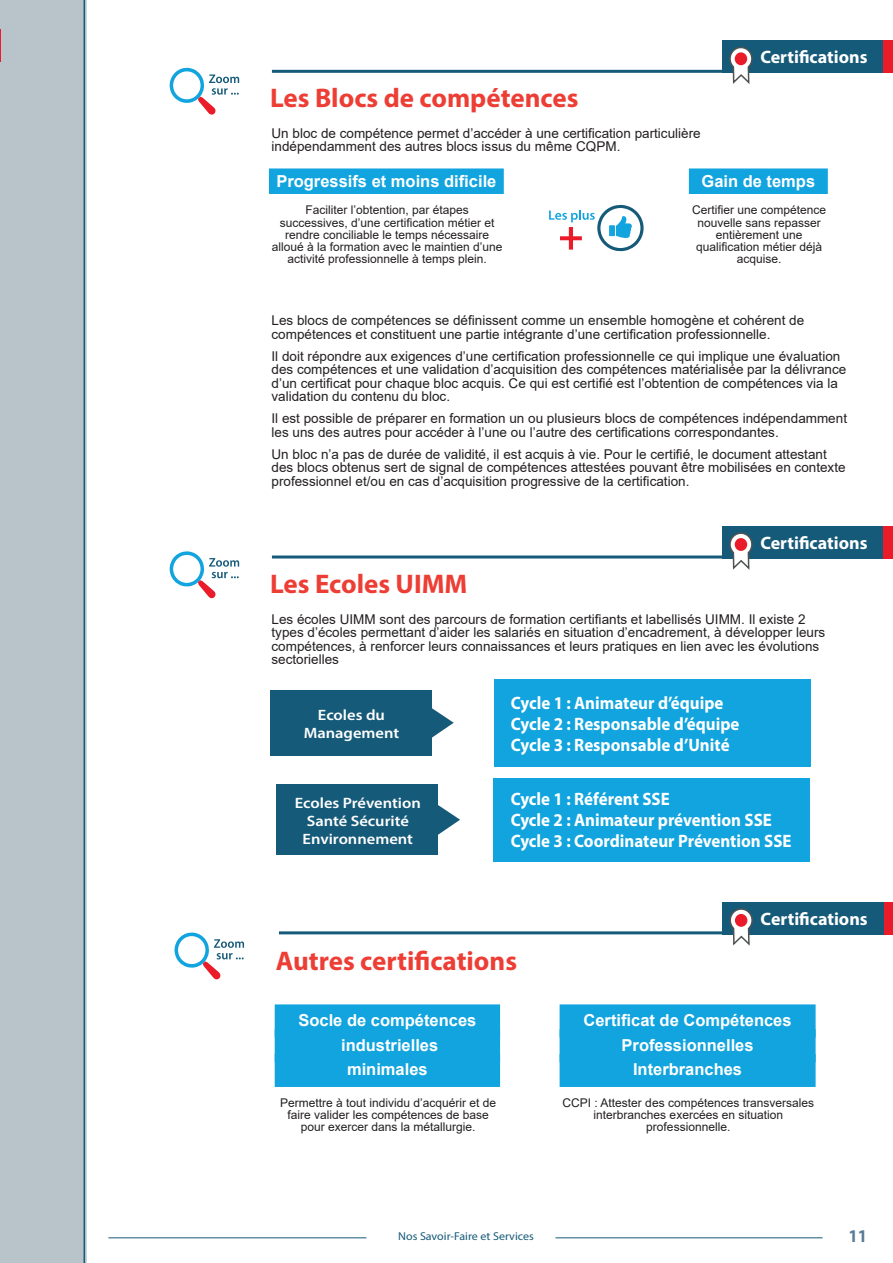
<style>
.page{position:relative;width:893px;height:1263px;background:#fff}
.page>*{position:absolute;margin:0;border:0;box-sizing:border-box;transform-origin:0 0}
.t1{font:700 27px "Myriad Pro";color:#ed3e35}
.t2{font:700 18px/21px "Myriad Pro";color:#fff;scale:.94 1}
.t3{font:700 18px "Myriad Pro";color:#fff}
.t4{font:700 18px "Myriad Pro";color:#597b94;scale:.94 1}
.t5{font:700 16.5px/24.8px "Arial";color:#fff;text-align:center}
.t6{font:600 15px/18px "Myriad Pro";color:#fff;text-align:center;scale:1.1 1}
.t7{font:13.5px/13.5px "Arial";color:#231f20}
.t8{font:12px/12px "Arial";color:#231f20;text-align:center}
.t9{font:11.4px "Myriad Pro";color:#165a79;scale:1.05 1}
</style>
<div class="page">
<hr style="left:108px;top:1237px;width:258px;height:1px;background:#165a79">
<hr style="left:555px;top:1237px;width:268px;height:1px;background:#165a79">
<hr style="left:84px;top:0;width:2px;height:1263px;background:#165a79">
<div style="left:0;top:0;width:85px;height:1263px;background:#b9c4ca"></div>
<hr style="left:84px;top:0;width:1px;height:1263px;background:#165a79">
<div style="left:722px;top:526px;width:171px;height:32px;background:#165a79"></div>
<hr style="left:272px;top:555px;width:486px;height:3px;background:#165a79">
<svg style="left:728px;top:532px;width:25px;height:38px"></svg>
<div style="left:735px;top:538px;width:12px;height:13px;background:#eb1c29;border-radius:50%"></div>
<div style="left:884px;top:526px;width:9px;height:32px;background:#eb1c29"></div>
<svg style="left:170px;top:551px;width:69px;height:47px"></svg>
<svg style="left:431px;top:705px;width:23px;height:36px"></svg>
<div style="left:270px;top:690px;width:161px;height:65px;background:#165a79"></div>
<div style="left:494px;top:679px;width:316px;height:87px;background:#11a4de"></div>
<svg style="left:438px;top:805px;width:22px;height:30px"></svg>
<div style="left:276px;top:785px;width:162px;height:70px;background:#165a79"></div>
<div style="left:494px;top:778px;width:316px;height:83px;background:#11a4de"></div>
<div style="left:269px;top:168px;width:235px;height:26px;background:#11a4de"></div>
<div style="left:689px;top:168px;width:139px;height:26px;background:#11a4de"></div>
<svg style="left:549px;top:205px;width:95px;height:46px"></svg>
<svg style="left:170px;top:68px;width:69px;height:47px"></svg>
<div style="left:722px;top:40px;width:171px;height:33px;background:#165a79"></div>
<hr style="left:272px;top:70px;width:486px;height:3px;background:#165a79">
<svg style="left:729px;top:46px;width:24px;height:38px"></svg>
<div style="left:735px;top:52px;width:12px;height:13px;background:#eb1c29;border-radius:50%"></div>
<div style="left:884px;top:40px;width:9px;height:33px;background:#eb1c29"></div>
<div style="left:722px;top:902px;width:171px;height:32px;background:#165a79"></div>
<hr style="left:279px;top:931px;width:479px;height:3px;background:#165a79">
<svg style="left:729px;top:908px;width:25px;height:38px"></svg>
<div style="left:735px;top:914px;width:12px;height:13px;background:#eb1c29;border-radius:50%"></div>
<div style="left:884px;top:902px;width:9px;height:32px;background:#eb1c29"></div>
<svg style="left:175px;top:932px;width:69px;height:47px"></svg>
<div style="left:560px;top:1004px;width:256px;height:33px;background:#11a4de"></div>
<div style="left:560px;top:1029px;width:256px;height:33px;background:#11a4de"></div>
<div style="left:560px;top:1054px;width:256px;height:33px;background:#11a4de"></div>
<div style="left:275px;top:1004px;width:225px;height:33px;background:#11a4de"></div>
<div style="left:275px;top:1029px;width:225px;height:33px;background:#11a4de"></div>
<div style="left:275px;top:1054px;width:225px;height:33px;background:#11a4de"></div>
<h1 class="t1" style="left:270px;top:81px;width:310px">Les Blocs de compétences</h1>
<p class="t7" style="left:272px;top:126px;width:431px">Un bloc de compétence permet d’accéder à une certification particulière indépendamment des autres blocs issus du même CQPM.</p>
<h2 class="t3" style="left:760px;top:46px;width:109px">Certifications</h2>
<p class="t5" style="left:276px;top:169px;width:222px">Progressifs et moins dificile</p>
<p class="t8" style="left:272px;top:204px;width:232px">Faciliter l’obtention, par étapes successives, d’une certification métier et rendre conciliable le temps nécessaire alloué à la formation avec le maintien d’une activité professionnelle à temps plein.</p>
<p class="t5" style="left:701px;top:169px;width:115px">Gain de temps</p>
<p class="t8" style="left:692px;top:204px;width:136px">Certifier une compétence nouvelle sans repasser entièrement une qualification métier déjà acquise.</p>
<p class="t7" style="left:272px;top:313px;width:534px">Les blocs de compétences se définissent comme un ensemble homogène et cohérent de compétences et constituent une partie intégrante d’une certification professionnelle.</p>
<p class="t7" style="left:272px;top:349px;width:576px">Il doit répondre aux exigences d’une certification professionnelle ce qui implique une évaluation des compétences et une validation d’acquisition des compétences matérialisée par la délivrance d’un certificat pour chaque bloc acquis. Ce qui est certifié est l’obtention de compétences via la validation du contenu du bloc.</p>
<p class="t7" style="left:272px;top:411px;width:577px">Il est possible de préparer en formation un ou plusieurs blocs de compétences indépendamment les uns des autres pour accéder à l’une ou l’autre des certifications correspondantes.</p>
<p class="t7" style="left:272px;top:447px;width:576px">Un bloc n’a pas de durée de validité, il est acquis à vie. Pour le certifié, le document attestant des blocs obtenus sert de signal de compétences attestées pouvant être mobilisées en contexte professionnel et/ou en cas d’acquisition progressive de la certification.</p>
<h2 class="t3" style="left:760px;top:531px;width:109px">Certifications</h2>
<h1 class="t1" style="left:270px;top:566px;width:199px">Les Ecoles UIMM</h1>
<p class="t7" style="left:272px;top:612px;width:555px">Les écoles UIMM sont des parcours de formation certifiants et labellisés UIMM. Il existe 2 types d’écoles permettant d’aider les salariés en situation d’encadrement, à développer leurs compétences, à renforcer leurs connaissances et leurs pratiques en lien avec les évolutions sectorielles</p>
<p class="t6" style="left:304px;top:705px;width:88px">Ecoles du<br>Management</p>
<h2 class="t2" style="left:511px;top:691px;width:245px">Cycle 1 : Animateur d’équipe<br>Cycle 2 : Responsable d’équipe<br>Cycle 3 : Responsable d’Unité</h2>
<p class="t6" style="left:295px;top:793px;width:116px">Ecoles Prévention<br>Santé Sécurité<br>Environnement</p>
<h2 class="t2" style="left:511px;top:788px;width:300px">Cycle 1 : Référent SSE<br>Cycle 2 : Animateur prévention SSE<br>Cycle 3 : Coordinateur Prévention SSE</h2>
<h1 class="t1" style="left:276px;top:943px;width:243px">Autres certifications</h1>
<p class="t5" style="left:298px;top:1008px;width:179px">Socle de compétences industrielles minimales</p>
<p class="t8" style="left:280px;top:1097px;width:218px">Permettre à tout individu d’acquérir et de faire valider les compétences de base pour exercer dans la métallurgie.</p>
<h2 class="t3" style="left:761px;top:907px;width:109px">Certifications</h2>
<p class="t5" style="left:583px;top:1008px;width:210px">Certificat de Compétences<br>Professionnelles<br>Interbranches</p>
<p class="t8" style="left:563px;top:1097px;width:253px">CCPI : Attester des compétences transversales interbranches exercées en situation professionnelle.</p>
<p class="t9" style="left:398px;top:1229px;width:131px">Nos Savoir-Faire et Services</p>
<h2 class="t4" style="left:848px;top:1224px;width:21px">11</h2>
</div>
